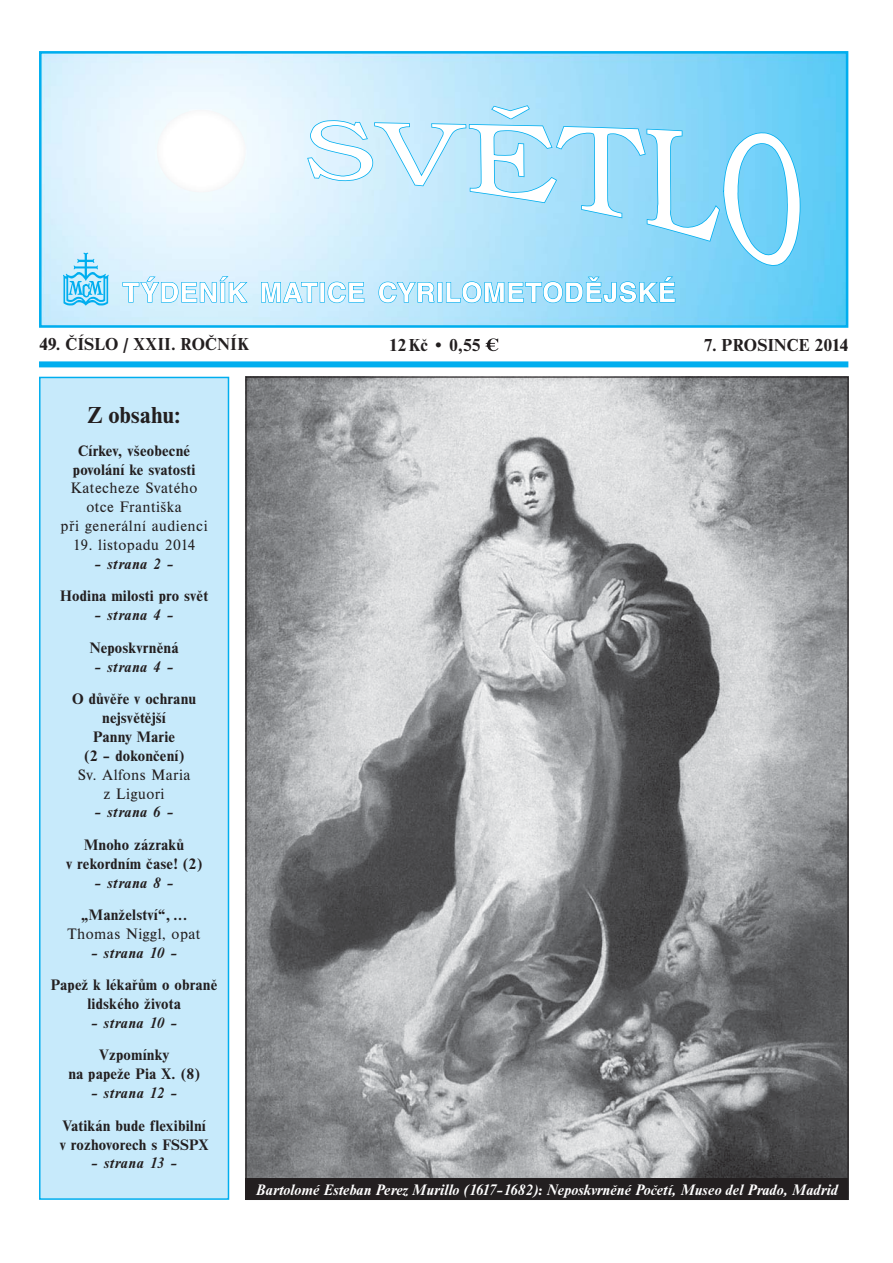
<style>
.page{position:relative;width:893px;height:1263px;background:#fff}
.page>*{position:absolute;margin:0;border:0;box-sizing:border-box;transform-origin:0 0}
.t1{font:700 24px "Nimbus Rom DEE";letter-spacing:-.005em;color:#231f20}
.t2{font:700 18px "Nimbus Rom DEE";letter-spacing:.015em;color:#231f20}
.t3{font:700 15.75px/18.9px "Nimbus Rom DEE";letter-spacing:.01em;color:#231f20;text-align:center}
.t4{font:15.75px/18.9px "Nimbus Rom DEE";letter-spacing:.025em;color:#231f20;text-align:center}
.t5{font:italic 700 15.75px "Nimbus Rom DEE";letter-spacing:.025em;color:#231f20}
.t6{font:italic 700 15.75px "Nimbus Rom DEE";color:#fff}
</style>
<div class="page">
<div style="left:40px;top:377px;width:188px;height:822px;background:#c7eafb"></div>
<div style="left:39px;top:377px;width:190px;height:823px;border:2px solid #00aeef"></div>
<div style="left:39px;top:361px;width:809px;height:6px;background:#00aeef"></div>
<img style="left:43px;top:55px;width:801px;height:269px">
<div style="left:39px;top:51px;width:809px;height:277px;border:3px solid #00aeef"></div>
<svg style="left:63px;top:253px;width:46px;height:53px;background:#8bd8f7"></svg>
<svg style="left:122px;top:104px;width:679px;height:327px"></svg>
<img style="left:247px;top:379px;width:599px;height:799px">
<div style="left:245px;top:1178px;width:603px;height:22px;background:#231f20"></div>
<p class="t2" style="left:39px;top:337px;width:212px">49. ČÍSLO / XXII. ROČNÍK</p>
<p class="t2" style="left:389px;top:338px;width:93px">12 Kč • 0,55</p>
<p class="t2" style="left:704px;top:338px;width:146px">7. PROSINCE 2014</p>
<h1 class="t1" style="left:87px;top:406px;width:95px">Z obsahu:</h1>
<p class="t3" style="left:73px;top:442px;width:124px">Církev, všeobecné povolání ke svatosti</p>
<p class="t4" style="left:61px;top:480px;width:149px">Katecheze Svatého otce Františka<br>při generální audienci</p>
<p class="t4" style="left:73px;top:537px;width:124px">19. listopadu 2014</p>
<p class="t5" style="left:94px;top:558px;width:81px">– strana 2 –</p>
<p class="t3" style="left:60px;top:588px;width:149px">Hodina milosti pro svět</p>
<p class="t5" style="left:94px;top:609px;width:81px">– strana 4 –</p>
<p class="t3" style="left:90px;top:639px;width:90px">Neposkvrněná</p>
<p class="t5" style="left:94px;top:660px;width:81px">– strana 4 –</p>
<p class="t3" style="left:72px;top:691px;width:125px">O důvěře v ochranu nejsvětější<br>Panny Marie<br>(2 – dokončení)</p>
<p class="t4" style="left:78px;top:766px;width:114px">Sv. Alfons Maria z Liguori</p>
<p class="t5" style="left:94px;top:806px;width:81px">– strana 6 –</p>
<p class="t3" style="left:66px;top:836px;width:137px">Mnoho zázraků<br>v rekordním čase! (2)</p>
<p class="t5" style="left:94px;top:876px;width:81px">– strana 8 –</p>
<p class="t3" style="left:81px;top:907px;width:108px">„Manželství“, ...</p>
<p class="t4" style="left:68px;top:926px;width:134px">Thomas Niggl, opat</p>
<p class="t5" style="left:91px;top:946px;width:88px">– strana 10 –</p>
<p class="t3" style="left:51px;top:977px;width:168px">Papež k lékařům o obraně lidského života</p>
<p class="t5" style="left:91px;top:1017px;width:88px">– strana 10 –</p>
<p class="t3" style="left:68px;top:1047px;width:133px">Vzpomínky<br>na papeže Pia X. (8)</p>
<p class="t5" style="left:91px;top:1087px;width:88px">– strana 12 –</p>
<p class="t3" style="left:60px;top:1117px;width:150px;text-align:left">Vatikán bude flexibilní v rozhovorech s FSSPX</p>
<p class="t5" style="left:91px;top:1157px;width:88px">– strana 13 –</p>
<p class="t6" style="left:256px;top:1183px;width:583px">Bartolomé Esteban Perez Murillo (1617–1682): Neposkvrněné Početí, Museo del Prado, Madrid</p>
</div>
